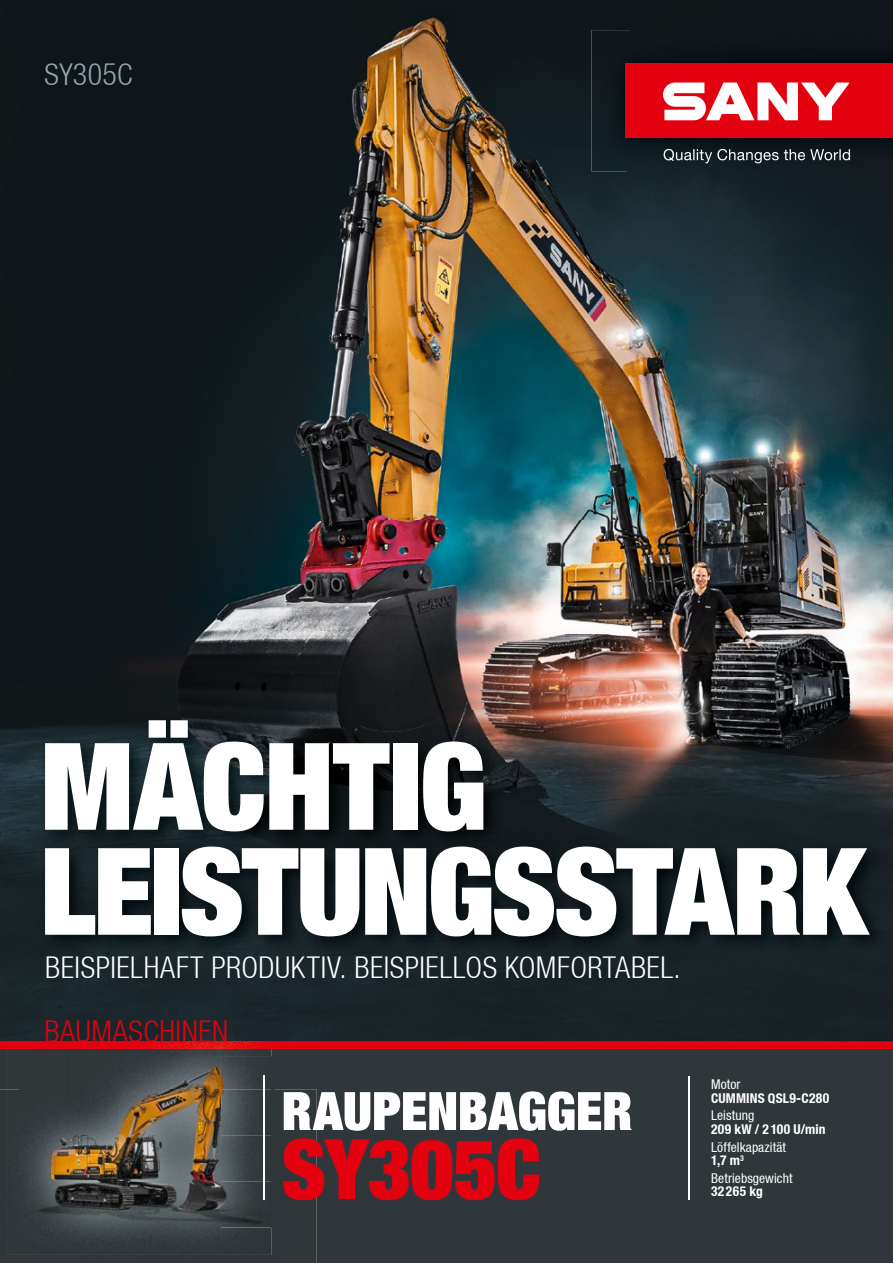
<style>
.page{position:relative;width:893px;height:1263px;background:#fff}
.page>*{position:absolute;margin:0;border:0;box-sizing:border-box;transform-origin:0 0}
.t1{font:900 120px/105px "Context Reprise Extra Black S Si Extra";letter-spacing:-.015em;color:#fff}
.t2{font:900 82.5px "Context Reprise Extra Black S Si Extra";color:#e3000f}
.t3{font:900 52.5px "Context Reprise Extra Black S Si Extra";color:#fff}
.t4{font:700 30px "Context Reprise Light Cond S Si";letter-spacing:.02em;color:#fff}
.t5{font:700 30px "Context Reprise Light Cond S Si";letter-spacing:.02em;color:#e3000f}
.t6{font:700 30px "Context Reprise Light Cond S Si";letter-spacing:.01em;color:#95a6b0}
.t7{font:13.5px "Context Reprise Condensed S Si Condensed";letter-spacing:.01em;color:#fff}
.t8{font:700 condensed 13.5px "Context Reprise Condensed S Si";letter-spacing:.015em;color:#fff}
</style>
<div class="page">
<img style="left:0;top:0;width:367px;height:729px">
<img style="left:367px;top:0;width:263px;height:711px">
<div style="left:630px;top:0;width:263px;height:30px;background:#0f1619"></div>
<img style="left:630px;top:181px;width:263px;height:548px">
<img style="left:0;top:729px;width:52px;height:313px">
<div style="left:841px;top:729px;width:52px;height:313px;background:#192226"></div>
<div style="left:52px;top:956px;width:789px;height:86px;background:#192428"></div>
<div style="left:0;top:1048px;width:893px;height:215px;background:#30373a"></div>
<hr style="left:688px;top:1076px;width:1px;height:123px;background:#fff">
<div style="left:0;top:1042px;width:893px;height:6px;background:#e3000f"></div>
<div style="left:627px;top:171px;width:266px;height:10px;background:#142025"></div>
<img style="left:591px;top:30px;width:302px;height:141px">
<div style="left:625px;top:64px;width:268px;height:74px;background:#e3000f"></div>
<svg style="left:663px;top:83px;width:187px;height:37px"></svg>
<svg style="left:664px;top:149px;width:186px;height:14px;background:#474f53"></svg>
<div style="left:0;top:1089px;width:317px;height:174px;background:#303739"></div>
<img style="left:7px;top:1023px;width:264px;height:232px">
<img style="left:19px;top:1056px;width:255px;height:171px">
<svg style="left:263px;top:1076px;width:1px;height:13px"></svg>
<img style="left:263px;top:1089px;width:1px;height:110px">
<img style="left:37px;top:711px;width:853px;height:245px">
<p class="t6" style="left:45px;top:57px;width:90px">SY305C</p>
<h1 class="t1" style="left:40px;top:731px;width:828px">MÄCHTIG<br>LEISTUNGSSTARK</h1>
<p class="t4" style="left:45px;top:950px;width:637px">BEISPIELHAFT PRODUKTIV. BEISPIELLOS KOMFORTABEL.</p>
<p class="t5" style="left:45px;top:1014px;width:185px">BAUMASCHINEN</p>
<h3 class="t3" style="left:282px;top:1077px;width:352px">RAUPENBAGGER</h3>
<h2 class="t2" style="left:282px;top:1116px;width:260px">SY305C</h2>
<p class="t7" style="left:711px;top:1076px;width:31px">Motor</p>
<p class="t8" style="left:711px;top:1089px;width:120px">CUMMINS QSL9-C280</p>
<p class="t7" style="left:711px;top:1107px;width:45px">Leistung</p>
<p class="t8" style="left:711px;top:1121px;width:116px">209 kW / 2 100 U/min</p>
<p class="t7" style="left:711px;top:1139px;width:76px">Löffelkapazität</p>
<p class="t8" style="left:711px;top:1152px;width:34px">1,7 m<sup>3</sup></p>
<p class="t7" style="left:711px;top:1170px;width:83px">Betriebsgewicht</p>
<p class="t8" style="left:711px;top:1183px;width:53px">32 265 kg</p>
</div>
